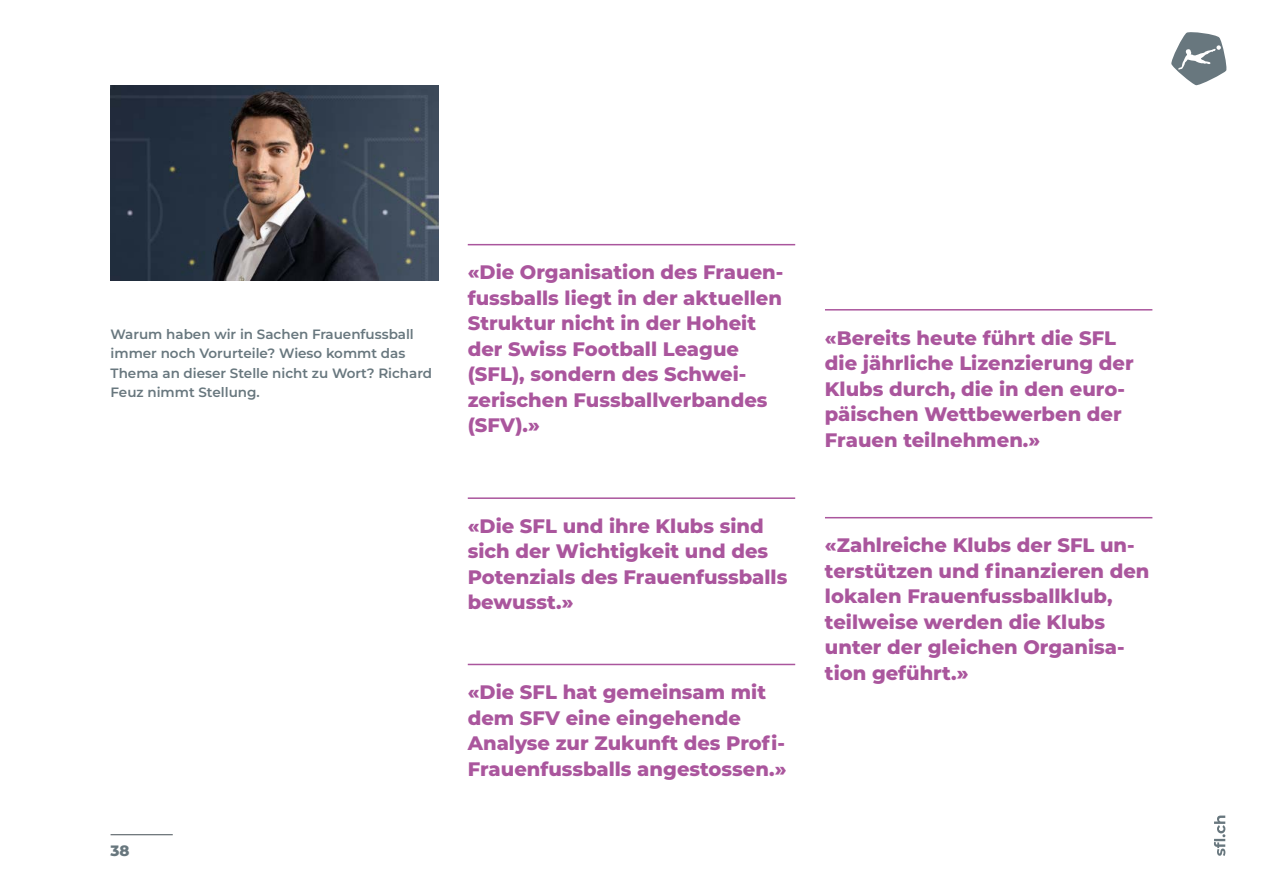
<style>
.page{position:relative;width:1263px;height:893px;background:#fff}
.page>*{position:absolute;margin:0;border:0;box-sizing:border-box;transform-origin:0 0}
.Textunterbrecher{font:800 19.5px/25.5px "Montserrat";color:#aa569d}
.t1{font:800 15px "Montserrat";color:#68777e}
.Lead{font:600 13.5px/19.5px "Montserrat";color:#68777e}
</style>
<div class="page">
<img style="left:111px;top:85px;width:327px;height:195px">
<hr style="left:468px;top:244px;width:327px;height:1px;background:#aa569d">
<hr style="left:468px;top:497px;width:327px;height:2px;background:#aa569d">
<hr style="left:468px;top:664px;width:327px;height:1px;background:#aa569d">
<hr style="left:825px;top:517px;width:327px;height:1px;background:#aa569d">
<hr style="left:825px;top:309px;width:327px;height:2px;background:#aa569d">
<hr style="left:111px;top:834px;width:62px;height:1px;background:#465055">
<svg style="left:1214px;top:815px;width:11px;height:41px"></svg>
<svg style="left:1171px;top:32px;width:56px;height:54px"></svg>
<p class="Lead" style="left:111px;top:324px;width:323px">Warum haben wir in Sachen Frauenfussball immer noch Vorurteile? Wieso kommt das Thema an dieser Stelle nicht zu Wort? Richard Feuz nimmt Stellung.</p>
<p class="t1" style="left:111px;top:840px;width:21px">38</p>
<p class="Textunterbrecher" style="left:468px;top:259px;width:317px">«Die Organisation des Frauen&shy;fussballs liegt in der aktuellen<br>Struktur nicht in der Hoheit der Swiss Football League (SFL), sondern des Schwei&shy;zerischen Fussballverbandes (SFV).»</p>
<p class="Textunterbrecher" style="left:468px;top:512px;width:321px">«Die SFL und ihre Klubs sind sich der Wichtigkeit und des<br>Potenzials des Frauenfussballs bewusst.»</p>
<p class="Textunterbrecher" style="left:468px;top:678px;width:320px">«Die SFL hat gemeinsam mit dem SFV eine eingehende<br>Analyse zur Zukunft des Profi-<br>Frauenfussballs angestossen.»</p>
<p class="Textunterbrecher" style="left:825px;top:324px;width:310px">«Bereits heute führt die SFL die jährliche Lizenzierung der<br>Klubs durch, die in den euro&shy;päischen Wettbewerben der<br>Frauen teilnehmen.»</p>
<p class="Textunterbrecher" style="left:825px;top:532px;width:326px">«Zahlreiche Klubs der SFL un&shy;terstützen und finanzieren den lokalen Frauenfussballklub, teilweise werden die Klubs unter der gleichen Organisa&shy;tion geführt.»</p>
</div>
